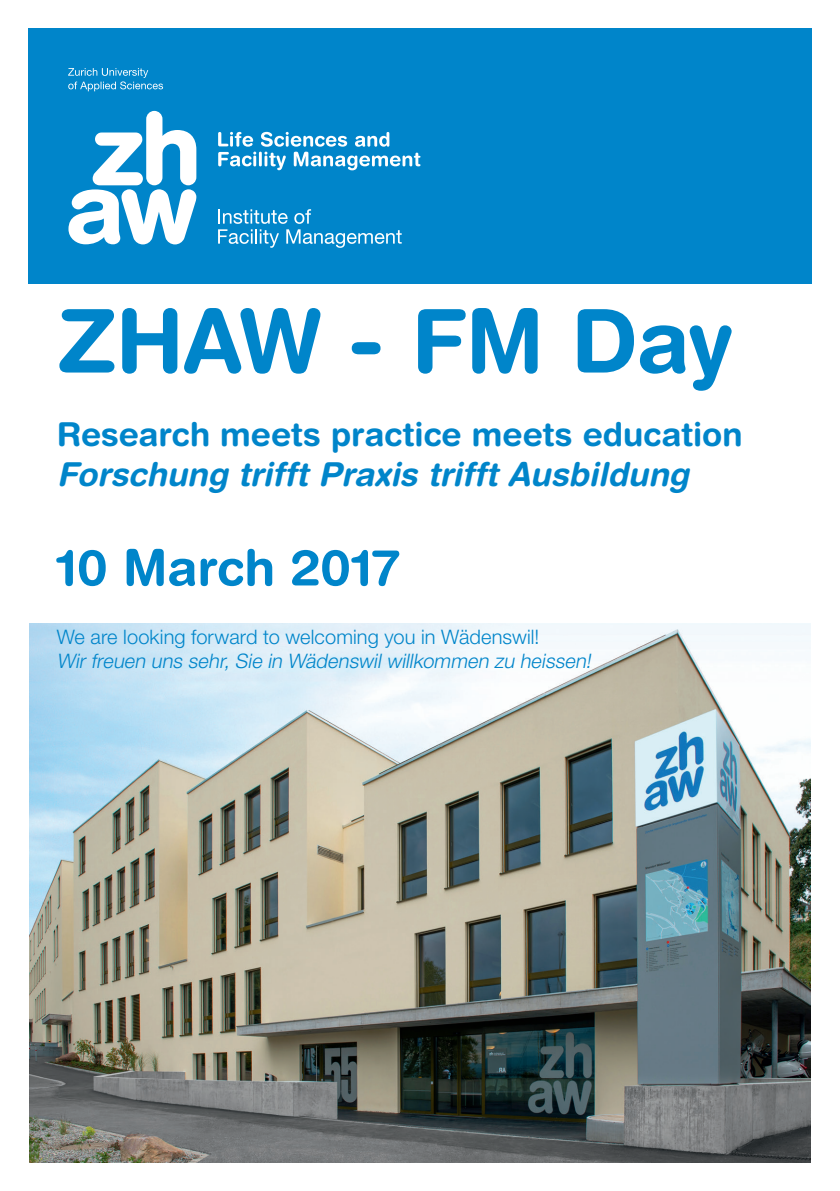
<style>
.page{position:relative;width:840px;height:1191px;background:#fff}
.page>*{position:absolute;margin:0;border:0;box-sizing:border-box;transform-origin:0 0}
.t1{font:700 88px "Helvetica Rounded LT Std";letter-spacing:-.015em;color:#0085ca}
.t2{font:700 50px "Helvetica Rounded LT Std";letter-spacing:-.005em;color:#0085ca}
.t3{font:italic 700 33px "Helvetica Rounded LT Std";color:#0085ca}
.t4{font:700 33px "Helvetica Rounded LT Std";color:#0085ca}
.t5{font:italic 300 20px "Helvetica Neue LT Pro";color:#0085ca}
.t6{font:300 20px "Helvetica Neue LT Pro";letter-spacing:.005em;color:#0085ca}
</style>
<div class="page">
<div style="left:28px;top:28px;width:783px;height:255px;background:#0085ca"></div>
<svg style="left:218px;top:209px;width:183px;height:39px"></svg>
<svg style="left:68px;top:111px;width:128px;height:133px"></svg>
<svg style="left:68px;top:68px;width:95px;height:23px"></svg>
<svg style="left:218px;top:132px;width:202px;height:38px"></svg>
<img style="left:29px;top:624px;width:781px;height:538px">
<h1 class="t1" style="left:57px;top:288px;width:677px">ZHAW - FM Day</h1>
<h3 class="t4" style="left:57px;top:414px;width:687px">Research meets practice meets education</h3>
<h3 class="t3" style="left:57px;top:454px;width:633px">Forschung trifft Praxis trifft Ausbildung</h3>
<h2 class="t2" style="left:57px;top:537px;width:345px">10 March 2017</h2>
<p class="t6" style="left:57px;top:624px;width:484px">We are looking forward to welcoming you in Wädenswil!</p>
<p class="t5" style="left:57px;top:648px;width:539px">Wir freuen uns sehr, Sie in Wädenswil willkommen zu heissen!</p>
</div>
